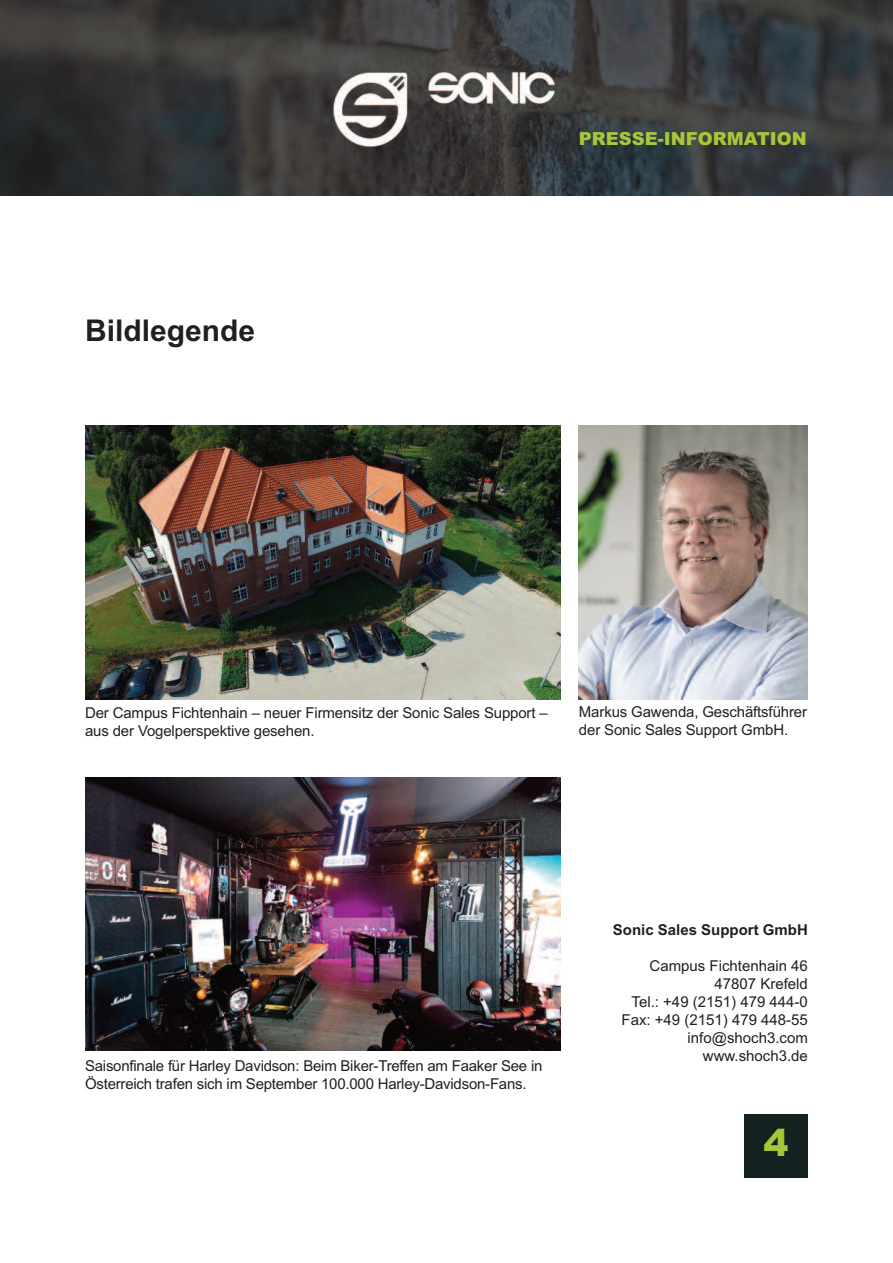
<style>
.page{position:relative;width:893px;height:1263px;background:#fff}
.page>*{position:absolute;margin:0;border:0;box-sizing:border-box;transform-origin:0 0}
.t1{font:900 37.5px "Arial";color:#a8c738}
.t2{font:700 30px "Arial";color:#231f20}
.t3{font:900 18px "Arial";color:#a8c738}
.t4{font:15px/18px "Arial";letter-spacing:-.01em;color:#231f20}
.t5{font:700 15px "Arial";color:#231f20}
</style>
<div class="page">
<img style="left:0;top:0;width:893px;height:196px">
<div style="left:744px;top:1114px;width:64px;height:64px;background:#142221"></div>
<img style="left:579px;top:425px;width:229px;height:274px">
<img style="left:85px;top:425px;width:476px;height:274px">
<img style="left:85px;top:777px;width:476px;height:273px">
<p class="t2" style="left:85px;top:313px;width:172px">Bildlegende</p>
<p class="t3" style="left:579px;top:128px;width:229px">PRESSE-INFORMATION</p>
<p class="t4" style="left:85px;top:704px;width:464px">Der Campus Fichtenhain – neuer Firmensitz der Sonic Sales Support – aus der Vogelperspektive gesehen.</p>
<p class="t4" style="left:579px;top:702px;width:230px">Markus Gawenda, Geschäftsführer der Sonic Sales Support GmbH.</p>
<p class="t4" style="left:85px;top:1056px;width:459px">Saisonfinale für Harley Davidson: Beim Biker-Treffen am Faaker See in<br>Österreich trafen sich im September 100.000 Harley-Davidson-Fans.</p>
<p class="t5" style="left:613px;top:921px;width:197px">Sonic Sales Support GmbH</p>
<p class="t4" style="left:621px;top:956px;width:188px;text-align:right">Campus Fichtenhain 46<br>47807 Krefeld<br>Tel.: +49 (2151) 479 444-0<br>Fax: +49 (2151) 479 448-55 info@shoch3.com www.shoch3.de</p>
<p class="t1" style="left:763px;top:1120px;width:27px">4</p>
</div>
